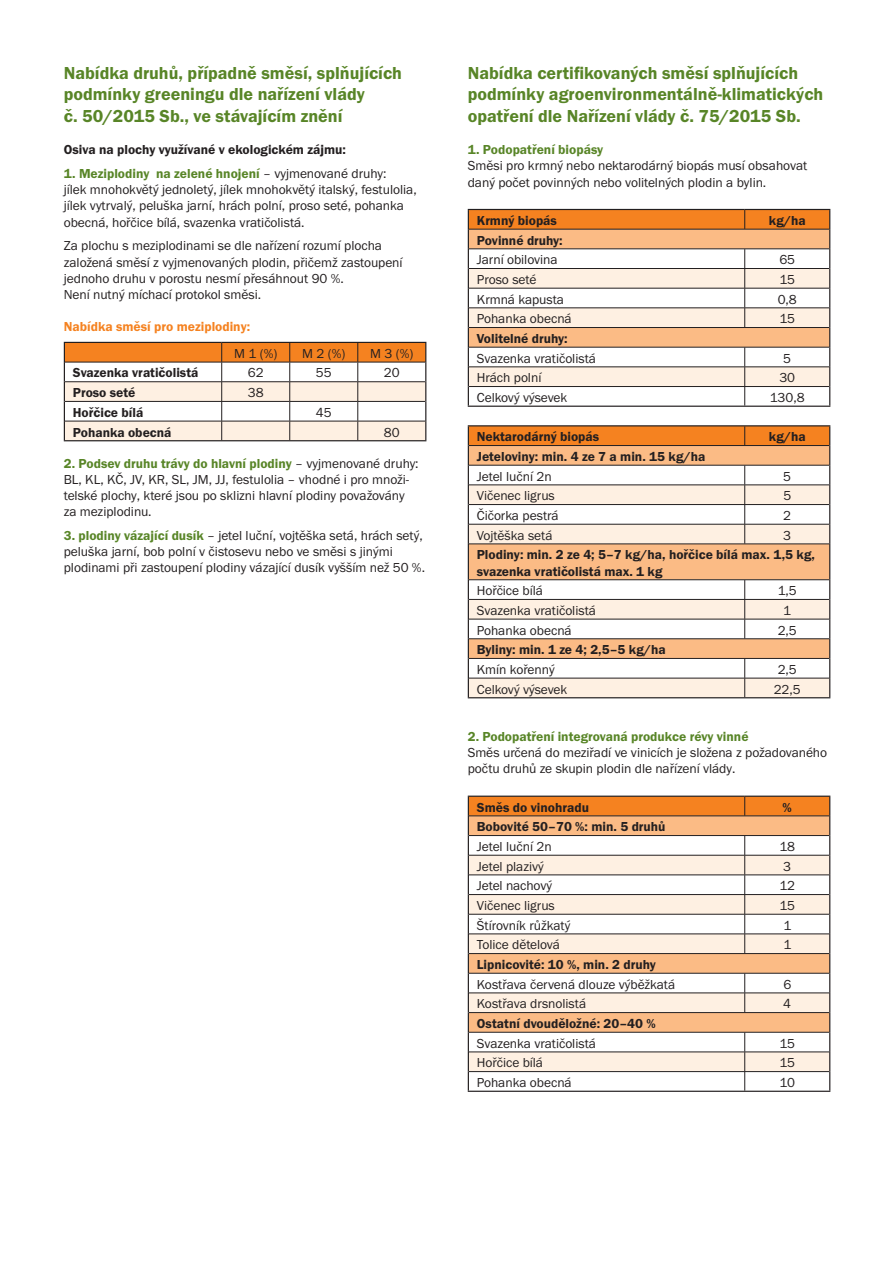
<style>
.page{position:relative;width:893px;height:1263px;background:#fff}
.page>*{position:absolute;margin:0;border:0;box-sizing:border-box;transform-origin:0 0}
.t1{font:600 18px/21.6px "Franklin Gothic FS";color:#588527}
.t2{font:13.5px/16.2px "Franklin Gothic FS";color:#231f20}
.t3{font:600 13.5px/16.2px "Franklin Gothic FS";color:#231f20}
.t4{font:600 13.5px "Franklin Gothic FS";color:#588527}
.t5{font:600 13.5px "Franklin Gothic FS";color:#f58220}
.s1{font-weight:600;color:#588527}
</style>
<div class="page">
<svg style="left:64px;top:342px;width:362px;height:99px"></svg>
<svg style="left:469px;top:545px;width:360px;height:152px"></svg>
<hr style="left:468px;top:544px;width:1px;height:36px;background:#231f20">
<hr style="left:829px;top:544px;width:1px;height:36px;background:#231f20">
<svg style="left:468px;top:580px;width:1px;height:117px"></svg>
<svg style="left:829px;top:580px;width:1px;height:117px"></svg>
<hr style="left:468px;top:697px;width:362px;height:1px;background:#231f20">
<svg style="left:468px;top:209px;width:362px;height:197px"></svg>
<svg style="left:468px;top:426px;width:362px;height:118px"></svg>
<hr style="left:469px;top:544px;width:360px;height:1px;background:#231f20">
<hr style="left:469px;top:579px;width:360px;height:1px;background:#231f20">
<hr style="left:469px;top:599px;width:360px;height:1px;background:#231f20">
<hr style="left:469px;top:619px;width:360px;height:1px;background:#231f20">
<svg style="left:744px;top:580px;width:1px;height:58px"></svg>
<hr style="left:469px;top:638px;width:360px;height:1px;background:#231f20">
<hr style="left:469px;top:658px;width:360px;height:1px;background:#231f20">
<hr style="left:469px;top:678px;width:360px;height:1px;background:#231f20">
<svg style="left:744px;top:659px;width:1px;height:38px"></svg>
<hr style="left:468px;top:406px;width:362px;height:1px;background:#231f20">
<hr style="left:468px;top:425px;width:362px;height:1px;background:#231f20">
<hr style="left:468px;top:1091px;width:362px;height:1px;background:#231f20">
<svg style="left:468px;top:796px;width:362px;height:295px"></svg>
<h1 class="t1" style="left:64px;top:63px;width:340px">Nabídka druhů, případně směsí, splňujících podmínky greeningu dle nařízení vlády<br>č. 50/2015 Sb., ve stávajícím znění</h1>
<p class="t3" style="left:64px;top:143px;width:284px">Osiva na plochy využívané v ekologickém zájmu:</p>
<p class="t2" style="left:64px;top:166px;width:354px"><span class="s1">1. Meziplodiny na zelené hnojení</span> – vyjmenované druhy:<br>jílek mnohokvětý jednoletý, jílek mnohokvětý italský, festulolia, jílek vytrvalý, peluška jarní, hrách polní, proso seté, pohanka obecná, hořčice bílá, svazenka vratičolistá.</p>
<p class="t2" style="left:64px;top:239px;width:340px">Za plochu s meziplodinami se dle nařízení rozumí plocha založená směsí z vyjmenovaných plodin, přičemž zastoupení jednoho druhu v porostu nesmí přesáhnout 90 %.<br>Není nutný míchací protokol směsi.</p>
<p class="t5" style="left:64px;top:322px;width:188px">Nabídka směsí pro meziplodiny:</p>
<p class="t2" style="left:234px;top:346px;width:45px">M 1 (%)</p>
<p class="t2" style="left:302px;top:346px;width:45px">M 2 (%)</p>
<p class="t2" style="left:370px;top:346px;width:45px">M 3 (%)</p>
<p class="t3" style="left:73px;top:366px;width:127px">Svazenka vratičolistá</p>
<p class="t2" style="left:248px;top:366px;width:17px">62</p>
<p class="t2" style="left:316px;top:366px;width:17px">55</p>
<p class="t2" style="left:384px;top:366px;width:17px">20</p>
<p class="t3" style="left:73px;top:386px;width:64px">Proso seté</p>
<p class="t2" style="left:248px;top:386px;width:17px">38</p>
<p class="t3" style="left:73px;top:405px;width:72px">Hořčice bílá</p>
<p class="t2" style="left:316px;top:405px;width:17px">45</p>
<p class="t3" style="left:73px;top:425px;width:100px">Pohanka obecná</p>
<p class="t2" style="left:384px;top:425px;width:17px">80</p>
<p class="t2" style="left:64px;top:456px;width:356px"><span class="s1">2. Podsev druhu trávy do hlavní plodiny</span> – vyjmenované druhy:<br>BL, KL, KČ, JV, KR, SL, JM, JJ, festulolia – vhodné i pro množi&shy;telské plochy, které jsou po sklizni hlavní plodiny považovány za meziplodinu.</p>
<p class="t2" style="left:64px;top:528px;width:363px"><span class="s1">3. plodiny vázající dusík</span> – jetel luční, vojtěška setá, hrách setý, peluška jarní, bob polní v čistosevu nebo ve směsi s jinými plodinami při zastoupení plodiny vázající dusík vyšším než 50 %.</p>
<h1 class="t1" style="left:468px;top:63px;width:357px">Nabídka certifikovaných směsí splňujících podmínky agroenvironmentálně-klimatických opatření dle Nařízení vlády č. 75/2015 Sb.</h1>
<p class="t4" style="left:468px;top:145px;width:137px">1. Podopatření biopásy</p>
<p class="t2" style="left:468px;top:159px;width:341px">Směsi pro krmný nebo nektarodárný biopás musí obsahovat daný počet povinných nebo volitelných plodin a bylin.</p>
<p class="t3" style="left:477px;top:213px;width:82px">Krmný biopás</p>
<p class="t3" style="left:769px;top:213px;width:38px">kg/ha</p>
<p class="t3" style="left:477px;top:233px;width:87px">Povinné druhy:</p>
<p class="t2" style="left:477px;top:253px;width:82px">Jarní obilovina</p>
<p class="t2" style="left:779px;top:253px;width:17px">65</p>
<p class="t2" style="left:477px;top:272px;width:61px">Proso seté</p>
<p class="t2" style="left:779px;top:272px;width:17px">15</p>
<p class="t2" style="left:477px;top:292px;width:89px">Krmná kapusta</p>
<p class="t2" style="left:778px;top:292px;width:21px">0,8</p>
<p class="t2" style="left:477px;top:312px;width:96px">Pohanka obecná</p>
<p class="t2" style="left:779px;top:312px;width:17px">15</p>
<p class="t3" style="left:477px;top:331px;width:92px">Volitelné druhy:</p>
<p class="t2" style="left:477px;top:351px;width:121px">Svazenka vratičolistá</p>
<p class="t2" style="left:783px;top:351px;width:9px">5</p>
<p class="t2" style="left:477px;top:371px;width:66px">Hrách polní</p>
<p class="t2" style="left:779px;top:371px;width:17px">30</p>
<p class="t2" style="left:477px;top:390px;width:92px">Celkový výsevek</p>
<p class="t2" style="left:770px;top:390px;width:36px">130,8</p>
<p class="t3" style="left:477px;top:430px;width:124px">Nektarodárný biopás</p>
<p class="t3" style="left:769px;top:430px;width:38px">kg/ha</p>
<p class="t3" style="left:477px;top:449px;width:230px">Jeteloviny: min. 4 ze 7 a min. 15 kg/ha</p>
<p class="t2" style="left:477px;top:469px;width:76px">Jetel luční 2n</p>
<p class="t2" style="left:783px;top:469px;width:9px">5</p>
<p class="t2" style="left:477px;top:489px;width:80px">Vičenec ligrus</p>
<p class="t2" style="left:783px;top:489px;width:9px">5</p>
<p class="t2" style="left:477px;top:508px;width:83px">Čičorka pestrá</p>
<p class="t2" style="left:783px;top:508px;width:9px">2</p>
<p class="t2" style="left:477px;top:528px;width:77px">Vojtěška setá</p>
<p class="t2" style="left:783px;top:528px;width:9px">3</p>
<p class="t3" style="left:477px;top:548px;width:340px">Plodiny: min. 2 ze 4; 5–7 kg/ha, hořčice bílá max. 1,5 kg, svazenka vratičolistá max. 1 kg</p>
<p class="t2" style="left:477px;top:584px;width:68px">Hořčice bílá</p>
<p class="t2" style="left:778px;top:584px;width:21px">1,5</p>
<p class="t2" style="left:477px;top:603px;width:121px">Svazenka vratičolistá</p>
<p class="t2" style="left:783px;top:603px;width:9px">1</p>
<p class="t2" style="left:477px;top:623px;width:96px">Pohanka obecná</p>
<p class="t2" style="left:778px;top:623px;width:21px">2,5</p>
<p class="t3" style="left:477px;top:643px;width:190px">Byliny: min. 1 ze 4; 2,5–5 kg/ha</p>
<p class="t2" style="left:477px;top:662px;width:79px">Kmín kořenný</p>
<p class="t2" style="left:778px;top:662px;width:21px">2,5</p>
<p class="t2" style="left:477px;top:682px;width:92px">Celkový výsevek</p>
<p class="t2" style="left:774px;top:682px;width:29px">22,5</p>
<p class="t4" style="left:468px;top:732px;width:282px">2. Podopatření integrovaná produkce révy vinné</p>
<p class="t2" style="left:468px;top:746px;width:361px">Směs určená do meziřadí ve vinicích je složena z požadovaného počtu druhů ze skupin plodin dle nařízení vlády.</p>
<p class="t3" style="left:477px;top:800px;width:114px">Směs do vinohradu</p>
<p class="t3" style="left:783px;top:800px;width:11px">%</p>
<p class="t3" style="left:477px;top:820px;width:190px">Bobovité 50–70 %: min. 5 druhů</p>
<p class="t2" style="left:477px;top:839px;width:76px">Jetel luční 2n</p>
<p class="t2" style="left:779px;top:839px;width:17px">18</p>
<p class="t2" style="left:477px;top:859px;width:68px">Jetel plazivý</p>
<p class="t2" style="left:783px;top:859px;width:9px">3</p>
<p class="t2" style="left:477px;top:879px;width:77px">Jetel nachový</p>
<p class="t2" style="left:779px;top:879px;width:17px">12</p>
<p class="t2" style="left:477px;top:898px;width:80px">Vičenec ligrus</p>
<p class="t2" style="left:779px;top:898px;width:17px">15</p>
<p class="t2" style="left:477px;top:918px;width:95px">Štírovník růžkatý</p>
<p class="t2" style="left:783px;top:918px;width:9px">1</p>
<p class="t2" style="left:477px;top:938px;width:85px">Tolice dětelová</p>
<p class="t2" style="left:783px;top:938px;width:9px">1</p>
<p class="t3" style="left:477px;top:957px;width:180px">Lipnicovité: 10 %, min. 2 druhy</p>
<p class="t2" style="left:477px;top:977px;width:200px">Kostřava červená dlouze výběžkatá</p>
<p class="t2" style="left:783px;top:977px;width:9px">6</p>
<p class="t2" style="left:477px;top:997px;width:111px">Kostřava drsnolistá</p>
<p class="t2" style="left:783px;top:997px;width:9px">4</p>
<p class="t3" style="left:477px;top:1016px;width:180px">Ostatní dvouděložné: 20–40 %</p>
<p class="t2" style="left:477px;top:1036px;width:121px">Svazenka vratičolistá</p>
<p class="t2" style="left:779px;top:1036px;width:17px">15</p>
<p class="t2" style="left:477px;top:1056px;width:68px">Hořčice bílá</p>
<p class="t2" style="left:779px;top:1056px;width:17px">15</p>
<p class="t2" style="left:477px;top:1075px;width:96px">Pohanka obecná</p>
<p class="t2" style="left:780px;top:1075px;width:17px">10</p>
</div>
